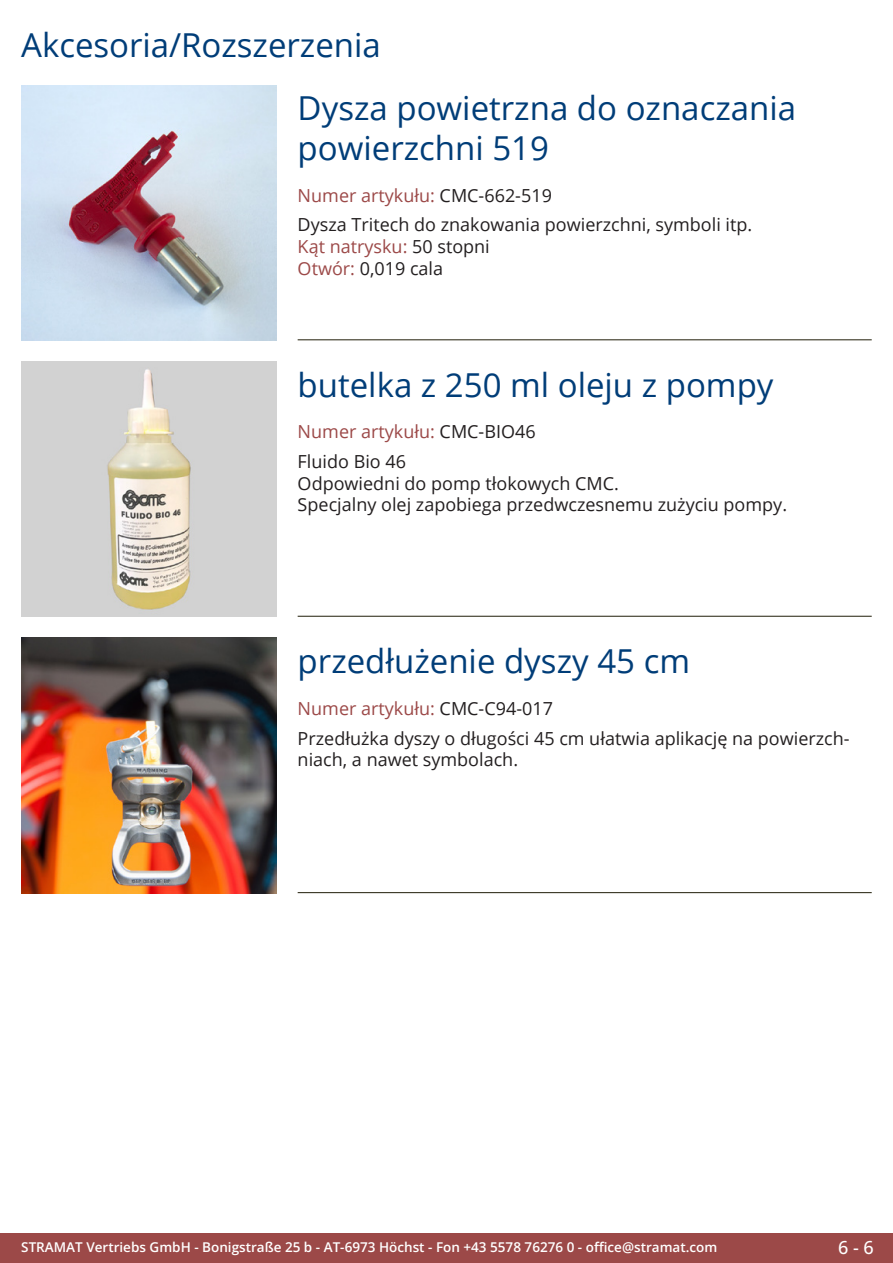
<style>
.page{position:relative;width:893px;height:1263px;background:#fff}
.page>*{position:absolute;margin:0;border:0;box-sizing:border-box;transform-origin:0 0}
.Produkttitel{font:33px/39.6px "Open Sans";color:#003d78}
.RastTitel{font:33px "Open Sans";color:#003d78}
.Beschreibung_Text{font:18px/21.6px "Open Sans";color:#231f20}
.TechDaten_Überschrif{font:18px "Open Sans";color:#9c4948}
.t1{font:500 18px "Open Sans";color:#fff}
.t2{font:600 13.5px "Open Sans";color:#fff}
.s1{color:#231f20}
.s2{color:#9c4948}
</style>
<div class="page">
<div style="left:0;top:1233px;width:893px;height:30px;background:#9c4948"></div>
<hr style="left:298px;top:340px;width:574px;height:1px;background:#201d08">
<hr style="left:298px;top:616px;width:574px;height:1px;background:#201d08">
<hr style="left:298px;top:892px;width:574px;height:1px;background:#201d08">
<img style="left:21px;top:85px;width:255px;height:255px">
<img style="left:21px;top:361px;width:255px;height:256px">
<img style="left:21px;top:638px;width:255px;height:255px">
<p class="RastTitel" style="left:21px;top:22px;width:361px">Akcesoria/Rozszerzenia</p>
<p class="Produkttitel" style="left:298px;top:88px;width:500px">Dysza powietrzna do oznaczania powierzchni 519</p>
<p class="TechDaten_Überschrif" style="left:298px;top:183px;width:256px">Numer artykułu: <span class="s1">CMC-662-519</span></p>
<p class="Beschreibung_Text" style="left:298px;top:214px;width:456px">Dysza Tritech do znakowania powierzchni, symboli itp.<br><span class="s2">Kąt natrysku:</span> 50 stopni<br><span class="s2">Otwór:</span> 0,019 cala</p>
<p class="Produkttitel" style="left:298px;top:364px;width:477px">butelka z 250 ml oleju z pompy</p>
<p class="TechDaten_Überschrif" style="left:298px;top:420px;width:240px">Numer artykułu: <span class="s1">CMC-BIO46</span></p>
<p class="Beschreibung_Text" style="left:298px;top:450px;width:491px">Fluido Bio 46<br>Odpowiedni do pomp tłokowych CMC.<br>Specjalny olej zapobiega przedwczesnemu zużyciu pompy.</p>
<p class="Produkttitel" style="left:298px;top:640px;width:394px">przedłużenie dyszy 45 cm</p>
<p class="TechDaten_Überschrif" style="left:298px;top:696px;width:257px">Numer artykułu: <span class="s1">CMC-C94-017</span></p>
<p class="Beschreibung_Text" style="left:298px;top:727px;width:552px">Przedłużka dyszy o długości 45 cm ułatwia aplikację na powierzch&shy;niach, a nawet symbolach.</p>
<p class="t2" style="left:21px;top:1238px;width:698px">STRAMAT Vertriebs GmbH - Bonigstraße 25 b - AT-6973 Höchst - Fon +43 5578 76276 0 - office@stramat.com</p>
<p class="t1" style="left:838px;top:1234px;width:37px">6 - 6</p>
</div>
